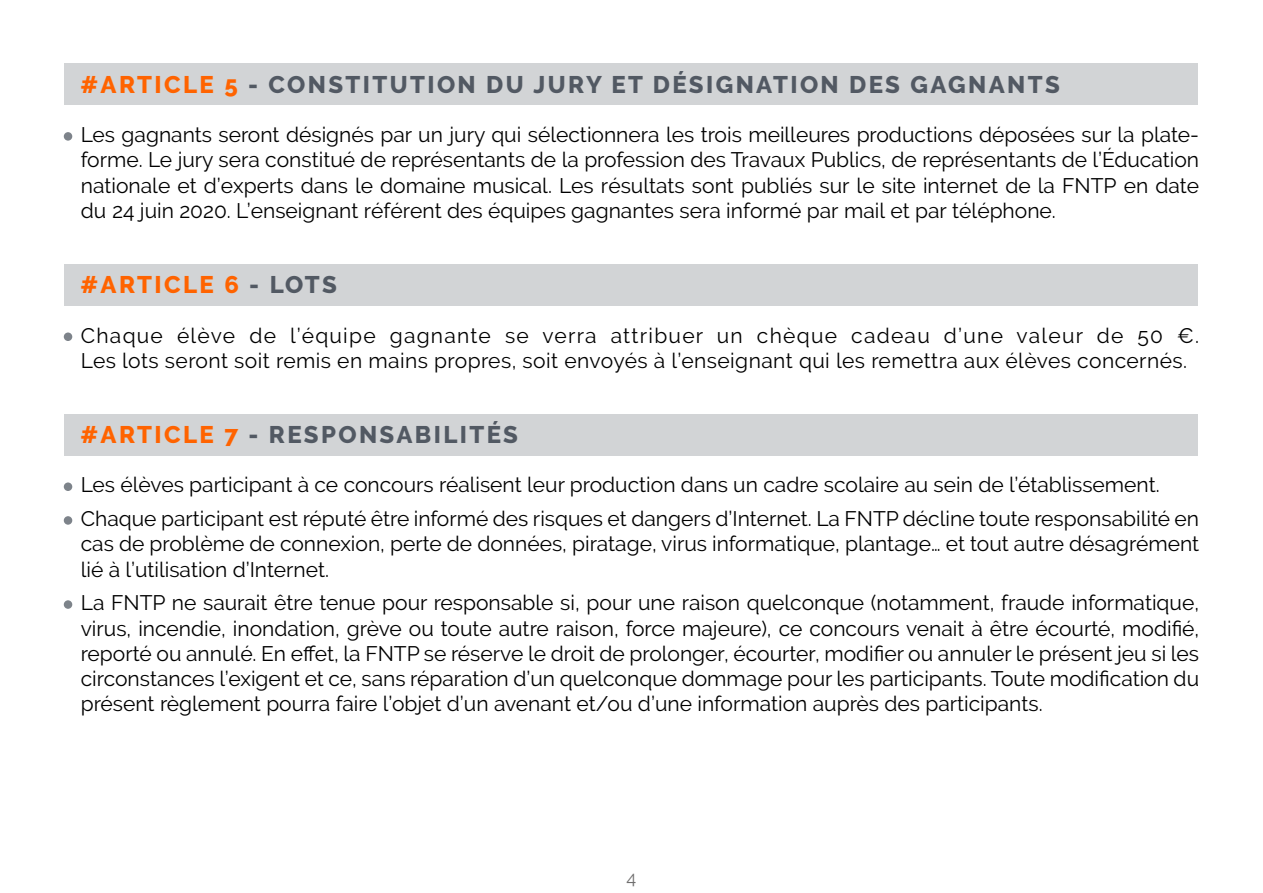
<style>
.page{position:relative;width:1263px;height:893px;background:#fff}
.page>*{position:absolute;margin:0;border:0;box-sizing:border-box;transform-origin:0 0}
.t1{font:800 24px "Raleway";letter-spacing:.1em;color:#525963}
.t2{font:800 24px "Raleway";letter-spacing:.1em;color:#ff6300}
.t3{font:21px/25.2px "Raleway";color:#000;text-align:justify}
.t4{font:21px/25.2px "Raleway";letter-spacing:.02em;color:#000}
.t5{font:18px "Raleway";color:#706f6f}
.s1{color:#ff6300}
.s2{font-style:inherit}
.s3{color:#525963}
</style>
<div class="page">
<div style="left:64px;top:64px;width:1134px;height:41px;background:#d2d4d6"></div>
<div style="left:64px;top:132px;width:8px;height:9px;background:#7d838a;border-radius:50%"></div>
<div style="left:64px;top:264px;width:1134px;height:41px;background:#d2d4d6"></div>
<div style="left:64px;top:332px;width:8px;height:9px;background:#7d838a;border-radius:50%"></div>
<div style="left:64px;top:414px;width:1134px;height:41px;background:#d2d4d6"></div>
<div style="left:64px;top:482px;width:8px;height:9px;background:#7d838a;border-radius:50%"></div>
<div style="left:64px;top:516px;width:8px;height:9px;background:#7d838a;border-radius:50%"></div>
<div style="left:64px;top:600px;width:8px;height:9px;background:#7d838a;border-radius:50%"></div>
<p class="t1" style="left:80px;top:71px;width:981px"><span class="s1">#ARTICLE 5</span> - CONSTITUTION DU JURY ET DÉSIGNATION DES GAGNANTS</p>
<p class="t3" style="left:81px;top:122px;width:1120px">Les gagnants seront désignés par un jury qui sélectionnera les trois meilleures productions déposées sur la plate&shy;forme. Le jury sera constitué de représentants de la profession des Travaux Publics, de représentants de l’Éducation nationale et d’experts dans le domaine musical. Les résultats sont publiés sur le site internet de la FNTP en date du <span class="s2">24</span> juin 2020. L’enseignant référent des équipes gagnantes sera informé par mail et par téléphone.</p>
<p class="t2" style="left:80px;top:271px;width:258px">#ARTICLE 6 <span class="s3">- LOTS</span></p>
<p class="t4" style="left:81px;top:322px;width:1120px">Chaque élève de l’équipe gagnante se verra attribuer un chèque cadeau d’une valeur de 50 €.<br>Les lots seront soit remis en mains propres, soit envoyés à l’enseignant qui les remettra aux élèves concernés.</p>
<p class="t1" style="left:80px;top:421px;width:439px"><span class="s1">#ARTICLE 7</span> - RESPONSABILITÉS</p>
<p class="t3" style="left:81px;top:468px;width:1120px;line-height:33.8px">Les élèves participant à ce concours réalisent leur production dans un cadre scolaire au sein de l’établissement.<br>Chaque participant est réputé être informé des risques et dangers d’Internet. La FNTP décline toute responsabilité en</p>
<p class="t3" style="left:81px;top:531px;width:1120px">cas de problème de connexion, perte de données, piratage, virus informatique, plantage… et tout autre désagrément lié à l’utilisation d’Internet.</p>
<p class="t3" style="left:81px;top:590px;width:1120px">La FNTP ne saurait être tenue pour responsable si, pour une raison quelconque (notamment, fraude informatique, virus, incendie, inondation, grève ou toute autre raison, force majeure), ce concours venait à être écourté, modifié, reporté ou annulé. En effet, la FNTP se réserve le droit de prolonger, écourter, modifier ou annuler le présent jeu si les circonstances l’exigent et ce, sans réparation d’un quelconque dommage pour les participants. Toute modification du présent règlement pourra faire l’objet d’un avenant et/ou d’une information auprès des participants.</p>
<p class="t5" style="left:627px;top:868px;width:11px">4</p>
</div>
